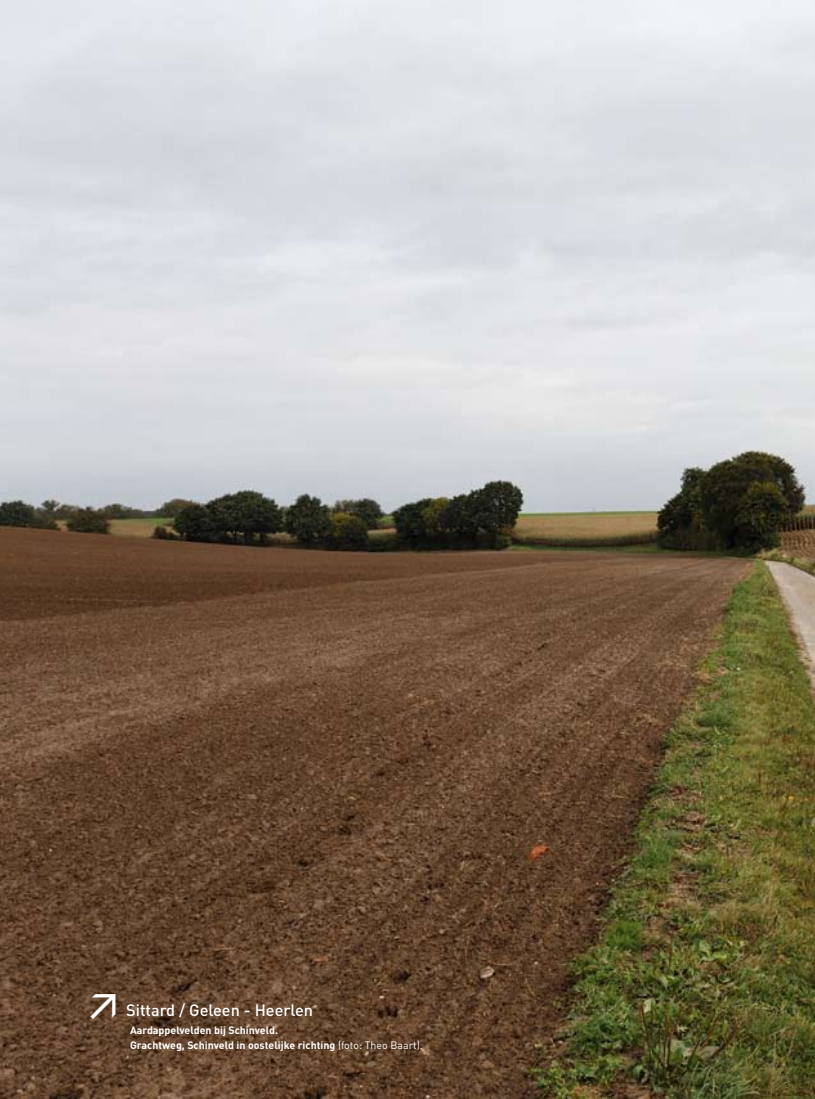
<style>
.page{position:relative;width:815px;height:1099px;background:#fff}
.page>*{position:absolute;margin:0;border:0;box-sizing:border-box;transform-origin:0 0}
.t1{font:500 36.25px "DIN";color:#fff}
.t2{font:500 16.25px "DIN";color:#fff}
.t3{font:700 10.62px/15px "DIN";color:#fff}
.s1{font-weight:400}
</style>
<div class="page">
<img style="left:0;top:0;width:815px;height:1098px">
<h1 class="t1" style="left:85px;top:979px;width:39px">≥</h1>
<h2 class="t2" style="left:126px;top:999px;width:189px">Sittard / Geleen - Heerlen</h2>
<p class="t3" style="left:130px;top:1022px;width:294px">Aardappelvelden bij Schinveld.<br>Grachtweg, Schinveld in oostelijke richting <span class="s1">(foto: Theo Baart).</span></p>
</div>
